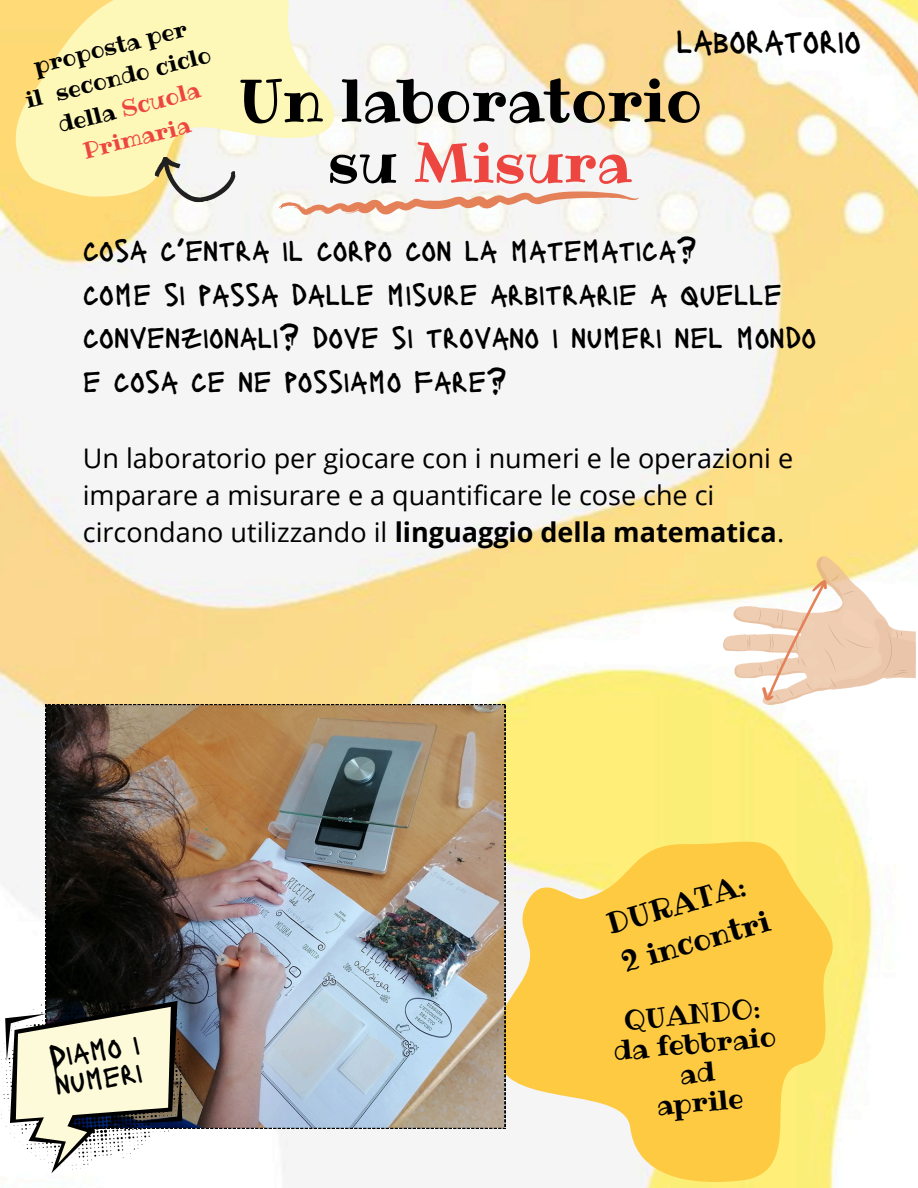
<style>
.page{position:relative;width:918px;height:1188px;background:#fff}
.page>*{position:absolute;margin:0;border:0;box-sizing:border-box;transform-origin:0 0}
.t1{font:60px "Ribeye";color:#000}
.t2{font:55.5px "Ribeye";color:#ed4641}
.t3{font:35.1px "Lacquer";color:#000}
.t4{font:31.5px/43.8px "Lacquer";color:#000}
.t5{font:30.3px/28.2px "Lacquer";color:#000}
.t6{font:29.55px/40.5px "Ribeye";color:#000}
.t7{font:27.3px/29.2px "Ribeye";color:#000;text-align:center}
.t8{font:27px/37.2px "Open Sans";color:#000}
.t9{font:22.65px "Ribeye";color:#000}
.t10{font:22.65px/31.5px "Ribeye";color:#ed4641;text-align:center}
.t11{font:700 22.05px "Open Sans";color:#000}
.s1{color:#000}
.s2{font-weight:700}
</style>
<div class="page">
<img style="left:0;top:0;width:918px;height:1188px">
<svg style="left:479px;top:828px;width:367px;height:360px;background:#edca5e"></svg>
<svg style="left:0;top:0;width:356px;height:272px;fill:#fdf6b8"></svg>
<svg style="left:279px;top:192px;width:360px;height:23px"></svg>
<svg style="left:151px;top:144px;width:89px;height:66px"></svg>
<img style="left:724px;top:557px;width:191px;height:147px">
<img style="left:46px;top:704px;width:459px;height:425px">
<svg style="left:752px;top:577px;width:85px;height:127px"></svg>
<svg style="left:0;top:990px;width:189px;height:183px"></svg>
<h2 class="t9" style="left:31px;top:51px;width:159px;rotate:-14deg">proposta per</h2>
<h1 class="t9" style="left:22px;top:85px;width:192px;rotate:-14deg">il secondo ciclo</h1>
<p class="t10" style="left:55px;top:109px;width:147px;rotate:-14deg"><span class="s1">della</span> Scuola<br>Primaria</p>
<p class="t3" style="left:676px;top:18px;width:187px">LABORATORIO</p>
<p class="t1" style="left:238px;top:59px;width:465px">Un laboratorio</p>
<p class="t2" style="left:327px;top:125px;width:305px"><span class="s1">su</span> Misura</p>
<h3 class="t4" style="left:83px;top:226px;width:735px">COSA C’ENTRA IL CORPO CON LA MATEMATICA?<br>COME SI PASSA DALLE MISURE ARBITRARIE A QUELLE CONVENZIONALI? DOVE SI TROVANO I NUMERI NEL MONDO E COSA CE NE POSSIAMO FARE?</h3>
<h4 class="t8" style="left:83px;top:439px;width:712px">Un laboratorio per giocare con i numeri e le operazioni e imparare a misurare e a quantificare le cose che ci circondano utilizzando il <span class="s2">linguaggio della matematica</span>.</h4>
<p class="t5" style="left:47px;top:1042px;width:93px;rotate:-9deg">DIAMO I<br>NUMERI</p>
<p class="t6" style="left:602px;top:905px;width:159px;rotate:-16deg">DURATA:<br>2 incontri</p>
<p class="t11" style="left:624px;top:896px;width:98px;rotate:-16deg">DURATA:</p>
<p class="t7" style="left:610px;top:1007px;width:164px;rotate:-5deg">QUANDO: da febbraio ad<br>aprile</p>
</div>
